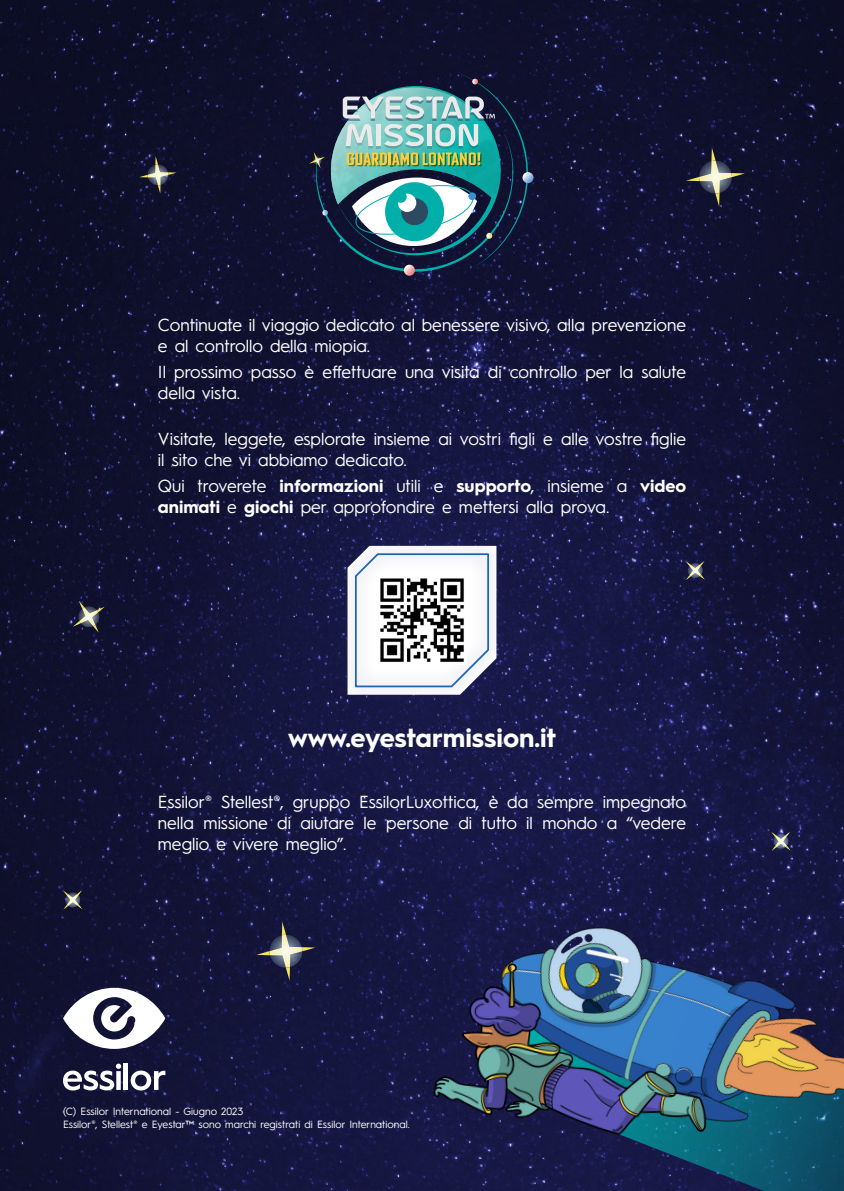
<style>
.page{position:relative;width:844px;height:1191px;background:#fff}
.page>*{position:absolute;margin:0;border:0;box-sizing:border-box;transform-origin:0 0}
.t1{font:700 26.25px "Hurme Geometric Sans 1";color:#fff}
.t2{font:17.5px/21px "Hurme Geometric Sans 1";color:#fff}
.t3{font:10.5px "Hurme Geometric Sans 1";color:#fff}
.s1{font-weight:700}
</style>
<div class="page">
<img style="left:0;top:0;width:843px;height:1191px">
<svg style="left:73px;top:600px;width:32px;height:32px"></svg>
<svg style="left:139px;top:156px;width:38px;height:38px"></svg>
<svg style="left:685px;top:148px;width:59px;height:58px;background:#38394a"></svg>
<svg style="left:256px;top:921px;width:59px;height:59px;background:#393b52"></svg>
<svg style="left:771px;top:831px;width:19px;height:20px"></svg>
<svg style="left:63px;top:890px;width:19px;height:19px"></svg>
<svg style="left:685px;top:561px;width:19px;height:19px"></svg>
<svg style="left:309px;top:71px;width:226px;height:207px;background:#416370"></svg>
<svg style="left:63px;top:1063px;width:58px;height:27px"></svg>
<hr style="left:124px;top:1064px;width:4px;height:26px;background:#fff">
<svg style="left:131px;top:1070px;width:34px;height:20px"></svg>
<svg style="left:63px;top:987px;width:102px;height:62px"></svg>
<div style="left:338px;top:537px;width:167px;height:167px;background:#585da9;opacity:.76"></div>
<svg style="left:347px;top:546px;width:149px;height:148px"></svg>
<img style="left:377px;top:575px;width:89px;height:90px">
<img style="left:448px;top:880px;width:395px;height:311px">
<img style="left:415px;top:895px;width:306px;height:296px">
<p class="t2" style="left:158px;top:313px;width:529px">Continuate il viaggio dedicato al benessere visivo, alla prevenzione e al controllo della miopia.</p>
<p class="t2" style="left:158px;top:360px;width:529px">Il prossimo passo è effettuare una visita di controllo per la salute della vista.</p>
<p class="t2" style="left:158px;top:427px;width:529px">Visitate, leggete, esplorate insieme ai vostri figli e alle vostre figlie il sito che vi abbiamo dedicato.</p>
<p class="t2" style="left:158px;top:474px;width:529px">Qui troverete <span class="s1">informazioni</span> utili e <span class="s1">supporto</span>, insieme a <span class="s1">video animati</span> e <span class="s1">giochi</span> per approfondire e mettersi alla prova.</p>
<p class="t1" style="left:288px;top:719px;width:269px">www.eyestarmission.it</p>
<p class="t2" style="left:158px;top:790px;width:529px;text-align:justify">Essilor® Stellest®, gruppo EssilorLuxottica, è da sempre impegnato nella missione di aiutare le persone di tutto il mondo a “vedere meglio e vivere meglio”.</p>
<p class="t3" style="left:63px;top:1104px;width:182px">(C) Essilor International - Giugno 2023</p>
<p class="t3" style="left:63px;top:1117px;width:348px">Essilor®, Stellest® e Eyestar™ sono marchi registrati di Essilor International.</p>
</div>
